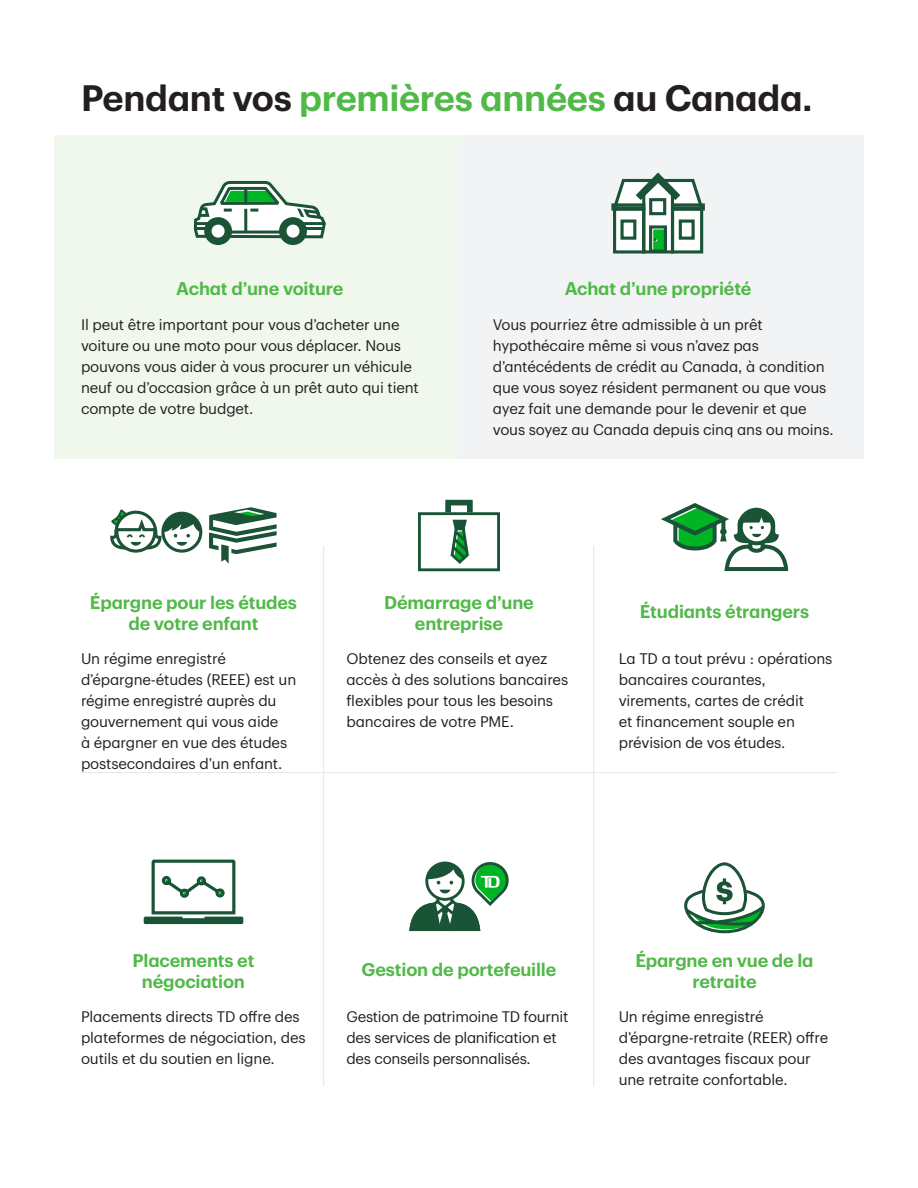
<style>
.page{position:relative;width:918px;height:1188px;background:#fff}
.page>*{position:absolute;margin:0;border:0;box-sizing:border-box;transform-origin:0 0}
.t1{font:600 36px "TD Graphik";letter-spacing:-.01em;color:#231f20}
.t2{font:600 18px/21px "TD Graphik";letter-spacing:-.01em;color:#51b948;text-align:center}
.t3{font:15px/21px "TD Graphik";letter-spacing:-.01em;color:#231f20}
.s1{color:#51b948}
</style>
<div class="page">
<div style="left:459px;top:135px;width:405px;height:324px;background:#f2f3f4"></div>
<div style="left:54px;top:135px;width:405px;height:324px;background:#f0f7ed"></div>
<svg style="left:193px;top:181px;width:133px;height:64px"></svg>
<svg style="left:611px;top:172px;width:94px;height:82px"></svg>
<div style="left:649px;top:198px;width:17px;height:17px;border:3px solid #1a5336"></div>
<div style="left:620px;top:220px;width:16px;height:20px;border:3px solid #1a5336"></div>
<div style="left:679px;top:220px;width:16px;height:20px;border:3px solid #1a5336"></div>
<div style="left:161px;top:512px;width:41px;height:41px;border:3px solid #1a5336;border-radius:50%"></div>
<svg style="left:110px;top:509px;width:91px;height:44px"></svg>
<svg style="left:209px;top:507px;width:68px;height:57px"></svg>
<svg style="left:418px;top:500px;width:82px;height:71px"></svg>
<svg style="left:661px;top:503px;width:128px;height:68px"></svg>
<div style="left:720px;top:528px;width:7px;height:7px;background:#1a5436;border-radius:50%"></div>
<svg style="left:144px;top:859px;width:99px;height:65px"></svg>
<svg style="left:409px;top:861px;width:100px;height:71px"></svg>
<svg style="left:684px;top:862px;width:81px;height:72px"></svg>
<hr style="left:323px;top:546px;width:1px;height:540px;background:#e6e7e9">
<hr style="left:593px;top:546px;width:1px;height:540px;background:#e6e7e9">
<hr style="left:81px;top:772px;width:756px;height:1px;background:#e6e7e9">
<p class="t1" style="left:81px;top:70px;width:733px">Pendant vos <span class="s1">premières années</span> au Canada.</p>
<p class="t2" style="left:176px;top:277px;width:169px">Achat d’une voiture</p>
<p class="t3" style="left:81px;top:313px;width:339px">Il peut être important pour vous d’acheter une voiture ou une moto pour vous déplacer. Nous pouvons vous aider à vous procurer un véhicule neuf ou d’occasion grâce à un prêt auto qui tient compte de votre budget.</p>
<p class="t2" style="left:565px;top:277px;width:188px">Achat d’une propriété</p>
<p class="t3" style="left:493px;top:313px;width:342px">Vous pourriez être admissible à un prêt hypothécaire même si vous n’avez pas d’antécédents de crédit au Canada, à condition que vous soyez résident permanent ou que vous ayez fait une demande pour le devenir et que vous soyez au Canada depuis cinq ans ou moins.</p>
<p class="t2" style="left:90px;top:590px;width:209px">Épargne pour les études de votre enfant</p>
<p class="t3" style="left:81px;top:647px;width:217px">Un régime enregistré d’épargne-études (REEE) est un régime enregistré auprès du gouvernement qui vous aide<br>à épargner en vue des études postsecondaires d’un enfant.</p>
<p class="t2" style="left:384px;top:590px;width:151px">Démarrage d’une entreprise</p>
<p class="t3" style="left:346px;top:647px;width:223px">Obtenez des conseils et ayez accès à des solutions bancaires flexibles pour tous les besoins bancaires de votre PME.</p>
<p class="t2" style="left:640px;top:599px;width:171px">Étudiants étrangers</p>
<p class="t3" style="left:619px;top:647px;width:215px">La TD a tout prévu : opérations bancaires courantes, virements, cartes de crédit<br>et financement souple en prévision de vos études.</p>
<p class="t2" style="left:133px;top:948px;width:123px">Placements et négociation</p>
<p class="t3" style="left:81px;top:1005px;width:226px">Placements directs TD offre des plateformes de négociation, des outils et du soutien en ligne.</p>
<p class="t2" style="left:362px;top:957px;width:196px">Gestion de portefeuille</p>
<p class="t3" style="left:346px;top:1005px;width:223px">Gestion de patrimoine TD fournit des services de planification et des conseils personnalisés.</p>
<p class="t2" style="left:635px;top:948px;width:180px">Épargne en vue de la retraite</p>
<p class="t3" style="left:619px;top:1005px;width:211px">Un régime enregistré d’épargne-retraite (REER) offre des avantages fiscaux pour une retraite confortable.</p>
</div>
